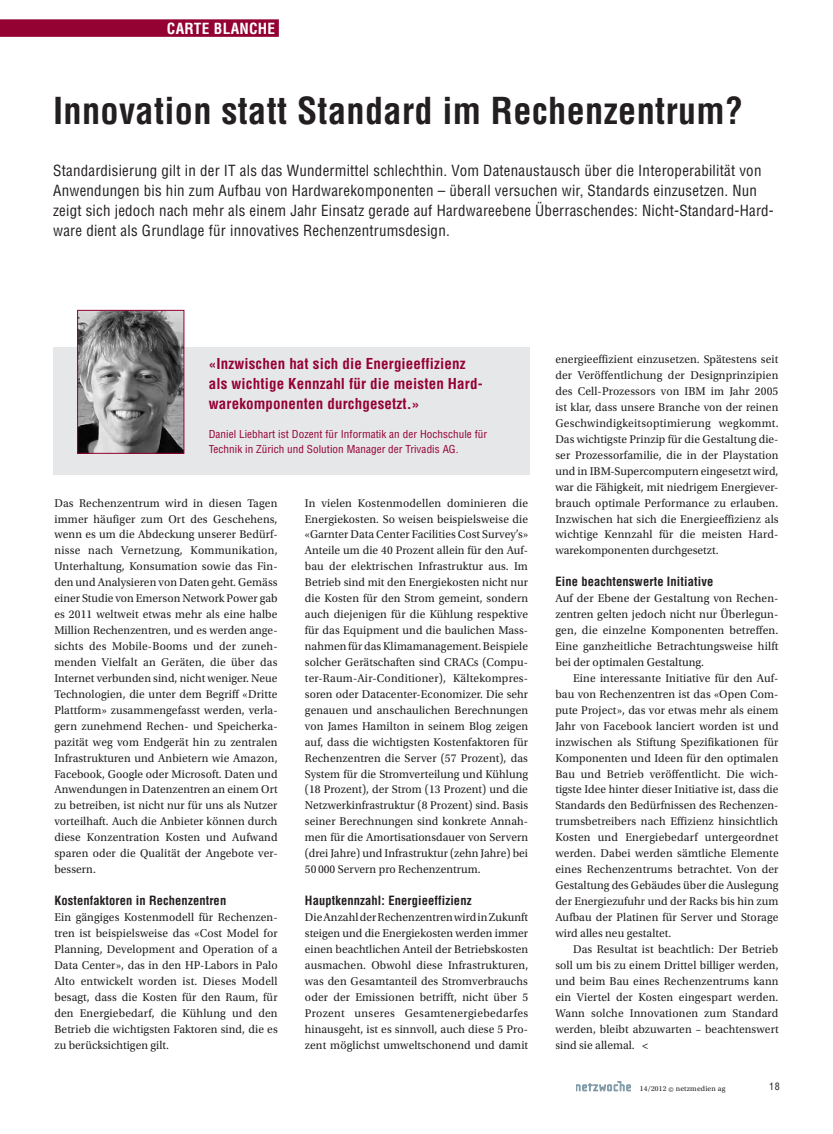
<style>
.page{position:relative;width:833px;height:1134px;background:#fff}
.page>*{position:absolute;margin:0;border:0;box-sizing:border-box;transform-origin:0 0}
._00_Titel_29pt{font:700 condensed 36.25px "Helvetica LT Std";letter-spacing:.01em;color:#231f20}
._00_Lead_12pt{font:condensed 15px/20px "Helvetica LT Std";letter-spacing:.015em;color:#231f20}
.t1{font:700 condensed 15px "Helvetica LT Std";letter-spacing:.02em;color:#fff}
._07_Zitat_Farbe{font:700 condensed 14.75px/20px "Helvetica LT Std";letter-spacing:.01em;color:#940133}
._03_GT_Titel{font:700 condensed 12.5px "Helvetica LT Std";letter-spacing:.01em;color:#231f20}
._01_GT{font:11.88px/16px "Utopia Std";letter-spacing:.005em;color:#231f20;text-align:justify}
._02_GT_Einzug{font:11.88px/16px "Utopia Std";letter-spacing:.01em;color:#231f20;text-align:justify}
._20_Autorenbox_Text{font:condensed 10.75px/14.4px "Helvetica LT Std";letter-spacing:.005em;color:#940133;scale:1.04 1}
.t2{font:condensed 10px "Helvetica LT Std";color:#231f20}
.t3{font:7.5px "Utopia Std";letter-spacing:.025em;color:#231f20}
</style>
<div class="page">
<svg style="left:576px;top:1081px;width:55px;height:10px"></svg>
<div style="left:53px;top:347px;width:476px;height:128px;background:#e6e7e9"></div>
<img style="left:79px;top:312px;width:103px;height:140px">
<div style="left:77px;top:310px;width:107px;height:144px;border:1px solid #940133"></div>
<div style="left:0;top:19px;width:279px;height:18px;background:#940133"></div>
<p class="t1" style="left:167px;top:19px;width:110px">CARTE BLANCHE</p>
<p class="_00_Titel_29pt" style="left:53px;top:88px;width:691px">Innovation statt Standard im Rechenzentrum?</p>
<p class="_00_Lead_12pt" style="left:53px;top:160px;width:722px">Standardisierung gilt in der IT als das Wundermittel schlechthin. Vom Datenaustausch über die Interoperabilität von Anwendungen bis hin zum Aufbau von Hardwarekomponenten – überall versuchen wir, Standards einzusetzen. Nun zeigt sich jedoch nach mehr als einem Jahr Einsatz gerade auf Hardwareebene Überraschendes: Nicht-Standard-Hard&shy;ware dient als Grundlage für innovatives Rechenzentrumsdesign.</p>
<p class="_07_Zitat_Farbe" style="left:209px;top:354px;width:275px">«Inzwischen hat sich die Energieeffizienz als wichtige Kennzahl für die meisten Hard&shy;warekomponenten durchgesetzt.»</p>
<p class="_20_Autorenbox_Text" style="left:209px;top:427px;width:269px">Daniel Liebhart ist Dozent für Informatik an der Hochschule für<br>Technik in Zürich und Solution Manager der Trivadis AG.</p>
<p class="_01_GT" style="left:54px;top:495px;width:225px">Das Rechenzentrum wird in diesen Tagen immer häufiger zum Ort des Geschehens, wenn es um die Abdeckung unserer Bedürf&shy;nisse nach Vernetzung, Kommunikation, Unterhaltung, Konsumation sowie das Fin&shy;den und Analysieren von Daten geht. Gemäss einer Studie von Emerson Network Power gab es 2011 weltweit etwas mehr als eine halbe Million Rechenzentren, und es werden ange&shy;sichts des Mobile-Booms und der zuneh&shy;menden Vielfalt an Geräten, die über das Internet verbunden sind, nicht weniger. Neue Technologien, die unter dem Begriff «Dritte Plattform» zusammengefasst werden, verla&shy;gern zunehmend Rechen- und Speicherka&shy;pazität weg vom Endgerät hin zu zentralen Infrastrukturen und Anbietern wie Amazon, Facebook, Google oder Microsoft. Daten und Anwendungen in Datenzentren an einem Ort zu betreiben, ist nicht nur für uns als Nutzer vorteilhaft. Auch die Anbieter können durch diese Konzentration Kosten und Aufwand sparen oder die Qualität der Angebote ver&shy;bessern.</p>
<p class="_03_GT_Titel" style="left:54px;top:893px;width:173px">Kostenfaktoren in Rechenzentren</p>
<p class="_01_GT" style="left:54px;top:909px;width:225px">Ein gängiges Kostenmodell für Rechenzen&shy;tren ist beispielsweise das «Cost Model for Planning, Development and Operation of a Data Center», das in den HP-Labors in Palo Alto entwickelt worden ist. Dieses Modell besagt, dass die Kosten für den Raum, für den Energiebedarf, die Kühlung und den Betrieb die wichtigsten Faktoren sind, die es zu berücksichtigen gilt.</p>
<p class="_01_GT" style="left:305px;top:495px;width:225px">In vielen Kostenmodellen dominieren die Energiekosten. So weisen beispielsweise die «Garnter Data Center Facilities Cost Survey’s» Anteile um die 40 Prozent allein für den Auf&shy;bau der elektrischen Infrastruktur aus. Im Betrieb sind mit den Energiekosten nicht nur die Kosten für den Strom gemeint, sondern auch diejenigen für die Kühlung respektive für das Equipment und die baulichen Mass&shy;nahmen für das Klimamanagement. Beispiele solcher Gerätschaften sind CRACs (Compu&shy;ter-Raum-Air-Conditioner), Kältekompres&shy;soren oder Datacenter-Economizer. Die sehr genauen und anschaulichen Berechnungen von James Hamilton in seinem Blog zeigen auf, dass die wichtigsten Kostenfaktoren für Rechenzentren die Server (57 Prozent), das System für die Stromverteilung und Kühlung (18 Prozent), der Strom (13 Prozent) und die Netzwerkinfrastruktur (8 Prozent) sind. Basis seiner Berechnungen sind konkrete Annah&shy;men für die Amortisationsdauer von Servern (drei Jahre) und Infrastruktur (zehn Jahre) bei 50 000 Servern pro Rechenzentrum.</p>
<p class="_03_GT_Titel" style="left:305px;top:893px;width:168px">Hauptkennzahl: Energieeffizienz</p>
<p class="_01_GT" style="left:305px;top:909px;width:225px">Die Anzahl der Rechenzentren wird in Zukunft steigen und die Energiekosten werden immer einen beachtlichen Anteil der Betriebskosten ausmachen. Obwohl diese Infrastrukturen, was den Gesamtanteil des Stromverbrauchs oder der Emissionen betrifft, nicht über 5<br>Prozent unseres Gesamtenergiebedarfes hinausgeht, ist es sinnvoll, auch diese 5 Pro&shy;zent möglichst umweltschonend und damit</p>
<p class="_01_GT" style="left:555px;top:351px;width:225px">energieeffizient einzusetzen. Spätestens seit der Veröffentlichung der Designprinzipien des Cell-Prozessors von IBM im Jahr 2005 ist klar, dass unsere Branche von der reinen Geschwindigkeitsoptimierung wegkommt.<br>Das wichtigste Prinzip für die Gestaltung die&shy;ser Prozessorfamilie, die in der Playstation und in IBM-Supercomputern eingesetzt wird, war die Fähigkeit, mit niedrigem Energiever&shy;brauch optimale Performance zu erlauben.<br>Inzwischen hat sich die Energieeffizienz als wichtige Kennzahl für die meisten Hard&shy;warekomponenten durchgesetzt.</p>
<p class="_03_GT_Titel" style="left:555px;top:574px;width:159px">Eine beachtenswerte Initiative</p>
<p class="_01_GT" style="left:555px;top:590px;width:225px">Auf der Ebene der Gestaltung von Rechen&shy;zentren gelten jedoch nicht nur Überlegun&shy;gen, die einzelne Komponenten betreffen.<br>Eine ganzheitliche Betrachtungsweise hilft bei der optimalen Gestaltung.</p>
<p class="_02_GT_Einzug" style="left:555px;top:670px;width:225px;text-indent:18px">Eine interessante Initiative für den Auf&shy;bau von Rechenzentren ist das «Open Com&shy;pute Project», das vor etwas mehr als einem Jahr von Facebook lanciert worden ist und inzwischen als Stiftung Spezifikationen für Komponenten und Ideen für den optimalen Bau und Betrieb veröffentlicht. Die wich&shy;tigste Idee hinter dieser Initiative ist, dass die Standards den Bedürfnissen des Rechenzen&shy;trumsbetreibers nach Effizienz hinsichtlich Kosten und Energiebedarf untergeordnet werden. Dabei werden sämtliche Elemente eines Rechenzentrums betrachtet. Von der Gestaltung des Gebäudes über die Auslegung der Energiezufuhr und der Racks bis hin zum Aufbau der Platinen für Server und Storage wird alles neu gestaltet.</p>
<p class="_02_GT_Einzug" style="left:555px;top:941px;width:225px;text-indent:18px">Das Resultat ist beachtlich: Der Betrieb soll um bis zu einem Drittel billiger werden, und beim Bau eines Rechenzentrums kann ein Viertel der Kosten eingespart werden.<br>Wann solche Innovationen zum Standard werden, bleibt abzuwarten – beachtenswert sind sie allemal. &lt;</p>
<p class="t3" style="left:640px;top:1084px;width:87px">14/2012 © netzmedien ag</p>
<p class="t2" style="left:769px;top:1080px;width:12px">18</p>
</div>
